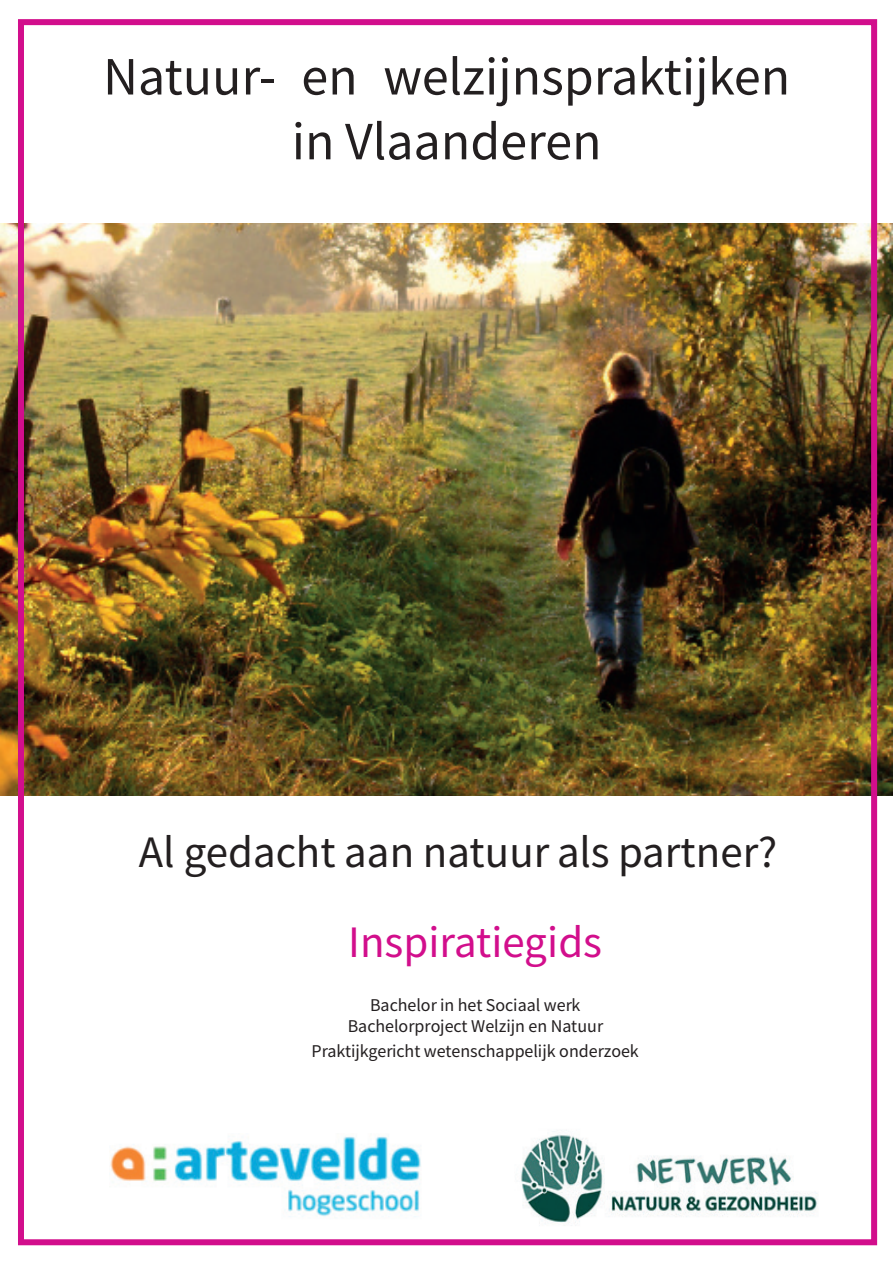
<style>
.page{position:relative;width:893px;height:1263px;background:#fff}
.page>*{position:absolute;margin:0;border:0;box-sizing:border-box;transform-origin:0 0}
.t1{font:54px/64.8px "Source Sans Variable";letter-spacing:.02em;color:#231f20;text-align:center}
.t2{font:45px "Source Sans Variable";letter-spacing:.02em;color:#231f20}
.t3{font:45px "Source Sans Variable";letter-spacing:.02em;color:#d20e8c}
.t4{font:18px/21.6px "Source Sans Variable";letter-spacing:.02em;color:#231f20;text-align:center}
</style>
<div class="page">
<img style="left:0;top:224px;width:893px;height:572px">
<img style="left:110px;top:1136px;width:311px;height:81px">
<img style="left:521px;top:1130px;width:296px;height:96px">
<div style="left:18px;top:19px;width:859px;height:1226px;border:6px solid #d20e8c"></div>
<h1 class="t1" style="left:103px;top:45px;width:687px">Natuur- en welzijnspraktijken in Vlaanderen</h1>
<h2 class="t2" style="left:139px;top:824px;width:639px">Al gedacht aan natuur als partner?</h2>
<h2 class="t3" style="left:348px;top:914px;width:255px">Inspiratiegids</h2>
<p class="t4" style="left:348px;top:994px;width:256px">Bachelor in het Sociaal werk<br>Bachelorproject Welzijn en Natuur</p>
<p class="t4" style="left:312px;top:1041px;width:328px">Praktijkgericht wetenschappelijk onderzoek</p>
</div>
